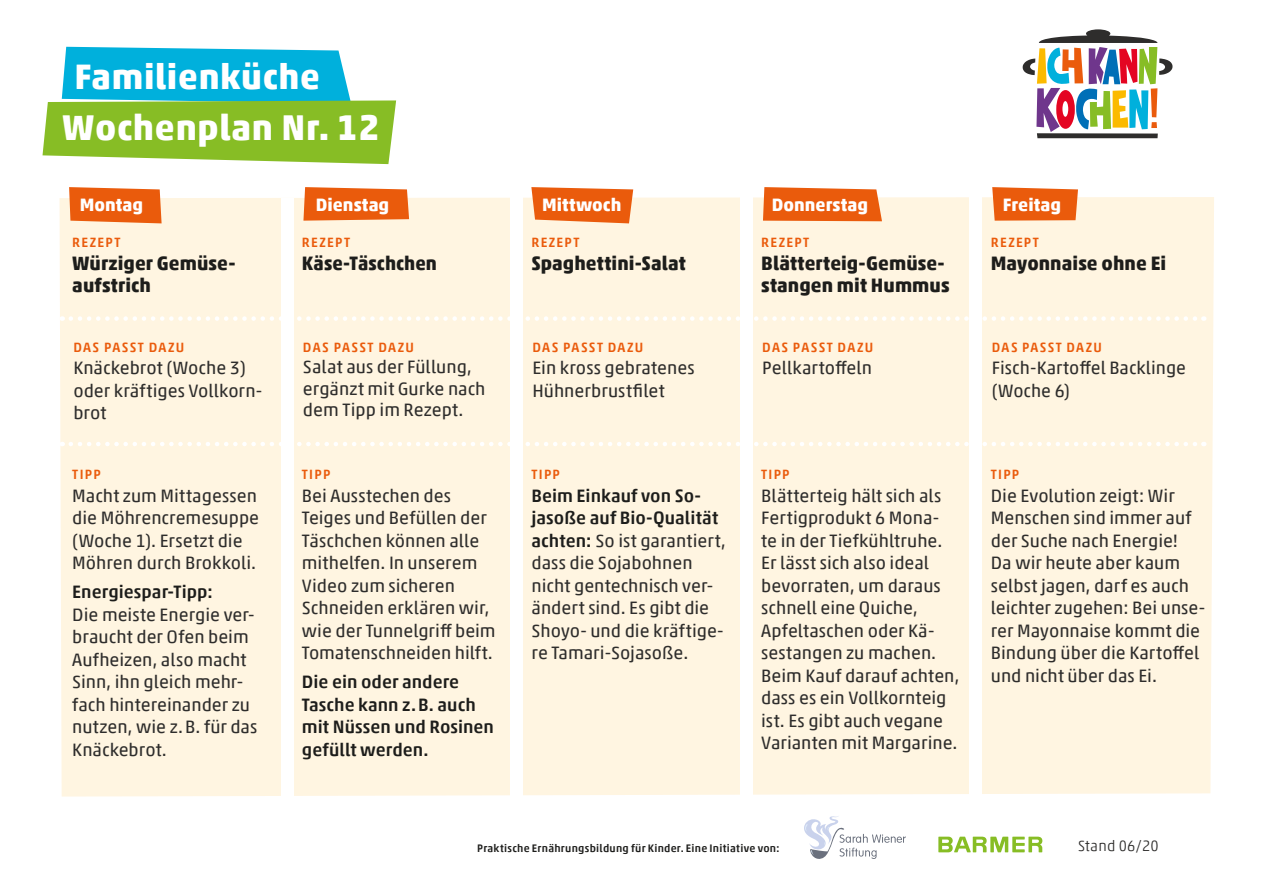
<style>
.page{position:relative;width:1263px;height:893px;background:#fff}
.page>*{position:absolute;margin:0;border:0;box-sizing:border-box;transform-origin:0 0}
.t1{font:700 35.85px "Akko Pro";letter-spacing:.02em;color:#fff}
.t2{font:700 35.4px "Akko Pro";letter-spacing:.02em;color:#fff}
.t3{font:700 19.5px/22.5px "Akko Pro";letter-spacing:.005em;color:#1d1d1b}
.t4{font:700 19.5px "Akko Pro";letter-spacing:.005em;color:#1d1d1b;scale:.96 1}
.t5{font:18px/22.5px "Akko Pro";color:#2e2d2c}
.t6{font:500 18px/22.5px "Akko Pro";color:#1d1d1b}
.t7{font:700 18px "Akko Pro";letter-spacing:.005em;color:#fff}
.t8{font:300 15px "Akko Pro";letter-spacing:.02em;color:#2e2d2c}
.t9{font:500 13.5px "Akko Pro";letter-spacing:.095em;color:#ea5b0c}
.t10{font:500 10.95px "Akko Pro";letter-spacing:.025em;color:#1d1d1b}
.s1{font-weight:500;color:#1d1d1b}
</style>
<div class="page">
<div style="left:60px;top:197px;width:1154px;height:599px;background:#fff5e1"></div>
<div style="left:281px;top:198px;width:12px;height:617px;background:#fff"></div>
<div style="left:511px;top:187px;width:12px;height:618px;background:#fff"></div>
<div style="left:740px;top:187px;width:12px;height:618px;background:#fff"></div>
<div style="left:970px;top:179px;width:12px;height:617px;background:#fff"></div>
<svg style="left:938px;top:837px;width:104px;height:15px"></svg>
<svg style="left:804px;top:816px;width:102px;height:43px"></svg>
<svg style="left:69px;top:187px;width:93px;height:36px;background:#eb681f"></svg>
<svg style="left:303px;top:187px;width:106px;height:34px;background:#eb6920"></svg>
<svg style="left:531px;top:187px;width:102px;height:36px;background:#ec6c25"></svg>
<svg style="left:763px;top:187px;width:119px;height:34px;background:#eb661c"></svg>
<svg style="left:992px;top:187px;width:86px;height:34px;background:#eb681e"></svg>
<svg style="left:71px;top:316px;width:1133px;height:5px"></svg>
<svg style="left:71px;top:442px;width:1133px;height:4px"></svg>
<svg style="left:43px;top:47px;width:353px;height:117px;background:#6ac287"></svg>
<svg style="left:1022px;top:29px;width:151px;height:109px"></svg>
<h2 class="t2" style="left:74px;top:55px;width:247px">Familienküche</h2>
<h1 class="t1" style="left:62px;top:106px;width:318px">Wochenplan Nr. 12</h1>
<p class="t7" style="left:80px;top:193px;width:65px">Montag</p>
<p class="t7" style="left:316px;top:193px;width:75px">Dienstag</p>
<p class="t7" style="left:542px;top:193px;width:81px">Mittwoch</p>
<p class="t7" style="left:772px;top:193px;width:98px">Donnerstag</p>
<p class="t7" style="left:1003px;top:193px;width:60px">Freitag</p>
<p class="t9" style="left:72px;top:234px;width:50px">REZEPT</p>
<p class="t3" style="left:72px;top:251px;width:165px">Würziger Gemüse&shy;aufstrich</p>
<p class="t9" style="left:302px;top:234px;width:50px">REZEPT</p>
<p class="t4" style="left:302px;top:251px;width:142px">Käse-Täschchen</p>
<p class="t9" style="left:531px;top:234px;width:50px">REZEPT</p>
<p class="t3" style="left:531px;top:251px;width:156px">Spaghettini-Salat</p>
<p class="t9" style="left:761px;top:234px;width:50px">REZEPT</p>
<p class="t3" style="left:761px;top:251px;width:190px">Blätterteig-Gemüse&shy;stangen mit Hummus</p>
<p class="t9" style="left:991px;top:234px;width:50px">REZEPT</p>
<p class="t3" style="left:991px;top:251px;width:177px">Mayonnaise ohne Ei</p>
<p class="t9" style="left:73px;top:339px;width:112px">DAS PASST DAZU</p>
<p class="t5" style="left:73px;top:357px;width:190px">Knäckebrot (Woche 3) oder kräftiges Vollkorn&shy;brot</p>
<p class="t9" style="left:72px;top:466px;width:30px">TIPP</p>
<p class="t5" style="left:72px;top:484px;width:188px">Macht zum Mittagessen die Möhrencremesuppe (Woche 1). Ersetzt die<br>Möhren durch Brokkoli.</p>
<p class="t6" style="left:72px;top:581px;width:142px">Energiespar-Tipp:</p>
<p class="t5" style="left:72px;top:603px;width:187px">Die meiste Energie ver&shy;braucht der Ofen beim<br>Aufheizen, also macht<br>Sinn, ihn gleich mehr&shy;fach hintereinander zu nutzen, wie z.B. für das<br>Knäckebrot.</p>
<p class="t9" style="left:303px;top:339px;width:112px">DAS PASST DAZU</p>
<p class="t5" style="left:303px;top:356px;width:184px;line-height:21.5px">Salat aus der Füllung, ergänzt mit Gurke nach dem Tipp im Rezept.</p>
<p class="t9" style="left:302px;top:466px;width:30px">TIPP</p>
<p class="t5" style="left:302px;top:484px;width:195px">Bei Ausstechen des<br>Teiges und Befüllen der<br>Täschchen können alle mithelfen. In unserem<br>Video zum sicheren<br>Schneiden erklären wir, wie der Tunnelgriff beim<br>Tomatenschneiden hilft.</p>
<p class="t6" style="left:302px;top:671px;width:194px">Die ein oder andere<br>Tasche kann z.B. auch mit Nüssen und Rosinen gefüllt werden.</p>
<p class="t9" style="left:532px;top:339px;width:112px">DAS PASST DAZU</p>
<p class="t5" style="left:532px;top:357px;width:164px">Ein kross gebratenes<br>Hühnerbrustfilet</p>
<p class="t9" style="left:531px;top:466px;width:30px">TIPP</p>
<p class="t5" style="left:531px;top:484px;width:196px"><span class="s1">Beim Einkauf von So&shy;jasoße auf Bio-Qualität achten:</span> So ist garantiert, dass die Sojabohnen nicht gentechnisch ver&shy;ändert sind. Es gibt die<br>Shoyo- und die kräftige&shy;re Tamari-Sojasoße.</p>
<p class="t9" style="left:762px;top:339px;width:112px">DAS PASST DAZU</p>
<p class="t5" style="left:762px;top:357px;width:111px">Pellkartoffeln</p>
<p class="t9" style="left:761px;top:466px;width:30px">TIPP</p>
<p class="t5" style="left:761px;top:484px;width:200px">Blätterteig hält sich als<br>Fertigprodukt 6 Mona&shy;te in der Tiefkühltruhe.<br>Er lässt sich also ideal bevorraten, um daraus schnell eine Quiche,<br>Apfeltaschen oder Kä&shy;sestangen zu machen.<br>Beim Kauf darauf achten, dass es ein Vollkornteig ist. Es gibt auch vegane<br>Varianten mit Margarine.</p>
<p class="t9" style="left:992px;top:339px;width:111px">DAS PASST DAZU</p>
<p class="t5" style="left:992px;top:357px;width:196px">Fisch-Kartoffel Backlinge (Woche 6)</p>
<p class="t9" style="left:991px;top:466px;width:30px">TIPP</p>
<p class="t5" style="left:991px;top:484px;width:216px">Die Evolution zeigt: Wir<br>Menschen sind immer auf der Suche nach Energie!<br>Da wir heute aber kaum selbst jagen, darf es auch leichter zugehen: Bei unse&shy;rer Mayonnaise kommt die<br>Bindung über die Kartoffel und nicht über das Ei.</p>
<p class="t10" style="left:477px;top:842px;width:304px">Praktische Ernährungsbildung für Kinder. Eine Initiative von:</p>
<p class="t8" style="left:1078px;top:836px;width:82px">Stand 06/20</p>
</div>
